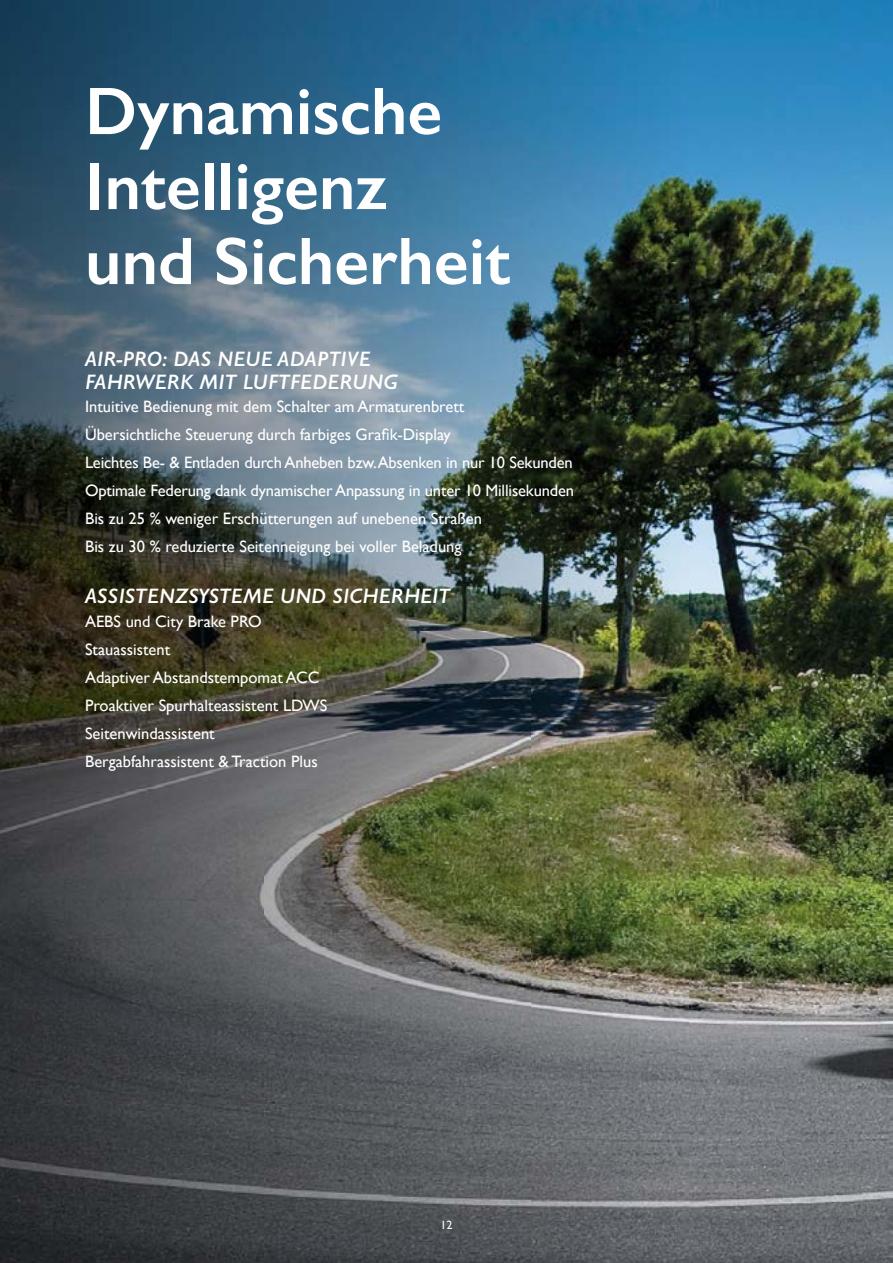
<style>
.page{position:relative;width:893px;height:1263px;background:#fff}
.page>*{position:absolute;margin:0;border:0;box-sizing:border-box;transform-origin:0 0}
.t1{font:600 67.5px/75px "Gill Sans";color:#fff}
.t2{font:italic 600 21px/22.5px "Gill Sans";letter-spacing:.01em;color:#fff}
.t3{font:16.5px/28px "Gill Sans";color:#fff}
.t4{font:12px "Gill Sans";color:#fff}
</style>
<div class="page">
<img style="left:0;top:0;width:893px;height:1263px">
<h1 class="t1" style="left:85px;top:73px;width:427px">Dynamische<br>Intelligenz und Sicherheit</h1>
<p class="t2" style="left:85px;top:348px;width:314px">AIR-PRO: DAS NEUE ADAPTIVE<br>FAHRWERK MIT LUFTFEDERUNG</p>
<p class="t3" style="left:85px;top:393px;width:490px">Intuitive Bedienung mit dem Schalter am Armaturenbrett<br>Übersichtliche Steuerung durch farbiges Grafik-Display<br>Leichtes Be- &amp; Entladen durch Anheben bzw.Absenken in nur 10 Sekunden Optimale Federung dank dynamischer Anpassung in unter 10 Millisekunden Bis zu 25 % weniger Erschütterungen auf unebenen Straßen<br>Bis zu 30 % reduzierte Seitenneigung bei voller Beladung</p>
<p class="t2" style="left:85px;top:584px;width:367px">ASSISTENZSYSTEME UND SICHERHEIT</p>
<p class="t3" style="left:85px;top:607px;width:244px">AEBS und City Brake PRO<br>Stauassistent<br>Adaptiver Abstandstempomat ACC<br>Proaktiver Spurhalteassistent LDWS<br>Seitenwindassistent<br>Bergabfahrassistent &amp; Traction Plus</p>
<p class="t4" style="left:440px;top:1218px;width:14px">12</p>
</div>
